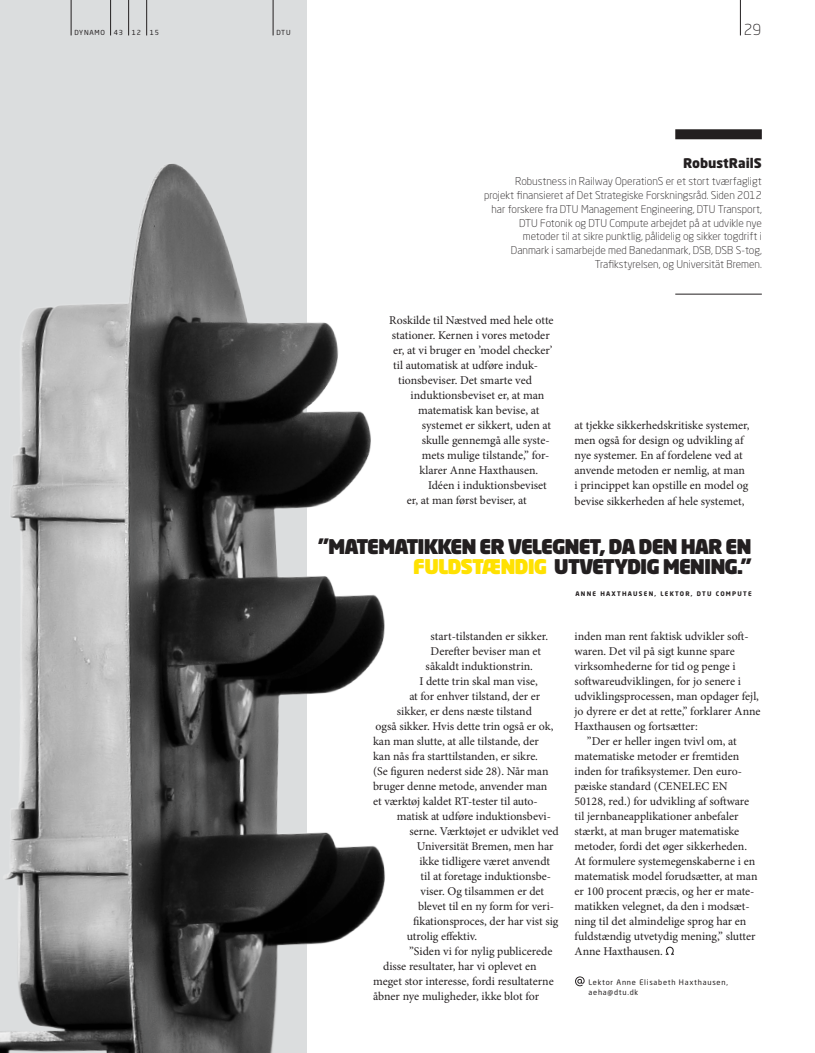
<style>
.page{position:relative;width:815px;height:1053px;background:#fff}
.page>*{position:absolute;margin:0;border:0;box-sizing:border-box;transform-origin:0 0}
.t1{font:900 20px/20px "Neo Sans Pro";letter-spacing:-.05em;color:#231f20;text-align:right}
.t2{font:300 15px "Neo Sans Pro";color:#231f20}
.t3{font:900 13.12px "Neo Sans Pro";color:#231f20}
.t4{font:11.88px/15px "Minion Pro";letter-spacing:-.005em;color:#231f20}
.t5{font:300 10.62px/13.8px "Neo Sans Pro";color:#231f20;text-align:right}
.t6{font:7.5px/10px "Neo Sans Pro";letter-spacing:.1em;color:#231f20}
.t7{font:6.88px "Neo Sans Pro";letter-spacing:.1em;color:#231f20}
.t8{font:700 6.25px "Neo Sans Pro";letter-spacing:.2em;color:#231f20}
.s1{color:#ffe101}
</style>
<div class="page">
<div style="left:0;top:0;width:306px;height:1052px;background:#dbddde"></div>
<img style="left:0;top:115px;width:385px;height:937px">
<svg style="left:666px;top:946px;width:8px;height:8px"></svg>
<svg style="left:575px;top:976px;width:10px;height:10px"></svg>
<div style="left:675px;top:129px;width:87px;height:10px;background:#231f20"></div>
<hr style="left:675px;top:294px;width:87px;height:1px;background:#231f20">
<hr style="left:71px;top:0;width:1px;height:35px;background:#231f20">
<hr style="left:110px;top:0;width:1px;height:35px;background:#231f20">
<hr style="left:128px;top:0;width:1px;height:35px;background:#231f20">
<hr style="left:146px;top:0;width:1px;height:35px;background:#231f20">
<hr style="left:273px;top:0;width:1px;height:35px;background:#231f20">
<hr style="left:740px;top:0;width:1px;height:35px;background:#231f20">
<p class="t7" style="left:74px;top:29px;width:32px">DYNAMO</p>
<p class="t7" style="left:114px;top:29px;width:11px">43</p>
<p class="t7" style="left:132px;top:29px;width:11px">12</p>
<p class="t7" style="left:150px;top:29px;width:11px">15</p>
<p class="t7" style="left:276px;top:29px;width:16px">DTU</p>
<p class="t2" style="left:744px;top:21px;width:19px">29</p>
<p class="t3" style="left:683px;top:155px;width:80px">RobustRailS</p>
<p class="t5" style="left:484px;top:174px;width:279px">Robustness in Railway OperationS er et stort tværfagligt projekt finansieret af Det Strategiske Forskningsråd. Siden 2012 har forskere fra DTU Management Engineering, DTU Transport, DTU Fotonik og DTU Compute arbejdet på at udvikle nye metoder til at sikre punktlig, pålidelig og sikker togdrift i Danmark i samarbejde med Banedanmark, DSB, DSB S-tog, Trafikstyrelsen, og Universität Bremen.</p>
<p class="t4" style="left:389px;top:313px;width:166px">Roskilde til Næstved med hele otte</p>
<p class="t4" style="left:392px;top:328px;width:159px">stationer. Kernen i vores metoder</p>
<p class="t4" style="left:393px;top:343px;width:161px">er, at vi bruger en ’model checker’</p>
<p class="t4" style="left:393px;top:358px;width:147px">til automatisk at udføre induk-</p>
<p class="t4" style="left:398px;top:373px;width:135px">tionsbeviser. Det smarte ved</p>
<p class="t4" style="left:411px;top:388px;width:135px">induktionsbeviset er, at man</p>
<p class="t4" style="left:418px;top:403px;width:123px">matematisk kan bevise, at</p>
<p class="t4" style="left:422px;top:418px;width:131px">systemet er sikkert, uden at</p>
<p class="t4" style="left:422px;top:433px;width:129px">skulle gennemgå alle syste-</p>
<p class="t4" style="left:422px;top:448px;width:129px">mets mulige tilstande,” for-</p>
<p class="t4" style="left:419px;top:463px;width:120px">klarer Anne Haxthausen.</p>
<p class="t4" style="left:428px;top:478px;width:120px">Idéen i induktionsbeviset</p>
<p class="t4" style="left:407px;top:493px;width:121px">er, at man først beviser, at</p>
<p class="t4" style="left:575px;top:418px;width:177px">at tjekke sikkerhedskritiske systemer, men også for design og udvikling af nye systemer. En af fordelene ved at anvende metoden er nemlig, at man i princippet kan opstille en model og bevise sikkerheden af hele systemet,</p>
<h1 class="t1" style="left:318px;top:536px;width:435px">”MATEMATIKKEN ER VELEGNET, DA DEN HAR EN<br><span class="s1">FULDSTÆNDIG</span> UTVETYDIG MENING.”</h1>
<p class="t8" style="left:576px;top:589px;width:178px">ANNE HAXTHAUSEN, LEKTOR, DTU COMPUTE</p>
<p class="t4" style="left:431px;top:628px;width:119px">start-tilstanden er sikker.</p>
<p class="t4" style="left:431px;top:643px;width:112px">Derefter beviser man et</p>
<p class="t4" style="left:426px;top:658px;width:109px">såkaldt induktionstrin.</p>
<p class="t4" style="left:419px;top:673px;width:120px">I dette trin skal man vise,</p>
<p class="t4" style="left:409px;top:688px;width:132px">at for enhver tilstand, der er</p>
<p class="t4" style="left:397px;top:703px;width:137px">sikker, er dens næste tilstand</p>
<p class="t4" style="left:376px;top:718px;width:179px">også sikker. Hvis dette trin også er ok,</p>
<p class="t4" style="left:373px;top:733px;width:167px">kan man slutte, at alle tilstande, der</p>
<p class="t4" style="left:373px;top:748px;width:166px">kan nås fra starttilstanden, er sikre.</p>
<p class="t4" style="left:373px;top:763px;width:177px">(Se figuren nederst side 28). Når man</p>
<p class="t4" style="left:373px;top:778px;width:176px">bruger denne metode, anvender man</p>
<p class="t4" style="left:373px;top:793px;width:166px">et værktøj kaldet RT-tester til auto-</p>
<p class="t4" style="left:397px;top:808px;width:156px">matisk at udføre induktionsbevi-</p>
<p class="t4" style="left:409px;top:823px;width:151px">serne. Værktøjet er udviklet ved</p>
<p class="t4" style="left:417px;top:838px;width:138px">Universität Bremen, men har</p>
<p class="t4" style="left:419px;top:853px;width:132px">ikke tidligere været anvendt</p>
<p class="t4" style="left:421px;top:868px;width:132px">til at foretage induktionsbe-</p>
<p class="t4" style="left:421px;top:883px;width:125px">viser. Og tilsammen er det</p>
<p class="t4" style="left:418px;top:898px;width:138px">blevet til en ny form for veri-</p>
<p class="t4" style="left:413px;top:913px;width:147px">fikationsproces, der har vist sig</p>
<p class="t4" style="left:407px;top:928px;width:72px">utrolig effektiv.</p>
<p class="t4" style="left:409px;top:943px;width:145px">”Siden vi for nylig publicerede</p>
<p class="t4" style="left:383px;top:958px;width:155px">disse resultater, har vi oplevet en</p>
<p class="t4" style="left:373px;top:973px;width:182px">meget stor interesse, fordi resultaterne</p>
<p class="t4" style="left:373px;top:988px;width:168px">åbner nye muligheder, ikke blot for</p>
<p class="t4" style="left:575px;top:628px;width:176px">inden man rent faktisk udvikler soft-</p>
<p class="t4" style="left:575px;top:643px;width:162px">waren. Det vil på sigt kunne spare</p>
<p class="t4" style="left:575px;top:658px;width:163px">virksomhederne for tid og penge i</p>
<p class="t4" style="left:575px;top:673px;width:168px">softwareudviklingen, for jo senere i</p>
<p class="t4" style="left:575px;top:688px;width:186px">udviklingsprocessen, man opdager fejl,</p>
<p class="t4" style="left:575px;top:703px;width:188px">jo dyrere er det at rette,” forklarer Anne</p>
<p class="t4" style="left:575px;top:718px;width:125px">Haxthausen og fortsætter:</p>
<p class="t4" style="left:587px;top:733px;width:151px">”Der er heller ingen tvivl om, at</p>
<p class="t4" style="left:575px;top:748px;width:166px">matematiske metoder er fremtiden</p>
<p class="t4" style="left:575px;top:763px;width:169px">inden for trafiksystemer. Den euro-</p>
<p class="t4" style="left:575px;top:778px;width:155px">pæiske standard (CENELEC EN</p>
<p class="t4" style="left:575px;top:793px;width:176px">50128, red.) for udvikling af software</p>
<p class="t4" style="left:575px;top:808px;width:166px">til jernbaneapplikationer anbefaler</p>
<p class="t4" style="left:575px;top:823px;width:166px">stærkt, at man bruger matematiske</p>
<p class="t4" style="left:575px;top:838px;width:174px">metoder, fordi det øger sikkerheden.</p>
<p class="t4" style="left:575px;top:853px;width:182px">At formulere systemegenskaberne i en</p>
<p class="t4" style="left:575px;top:868px;width:185px">matematisk model forudsætter, at man</p>
<p class="t4" style="left:575px;top:883px;width:181px">er 100 procent præcis, og her er mate-</p>
<p class="t4" style="left:575px;top:898px;width:177px">matikken velegnet, da den i modsæt-</p>
<p class="t4" style="left:575px;top:913px;width:173px">ning til det almindelige sprog har en</p>
<p class="t4" style="left:575px;top:928px;width:183px">fuldstændig utvetydig mening,” slutter</p>
<p class="t4" style="left:575px;top:943px;width:90px">Anne Haxthausen.</p>
<p class="t6" style="left:589px;top:976px;width:141px">Lektor Anne Elisabeth Haxthausen, aeha@dtu.dk</p>
</div>
